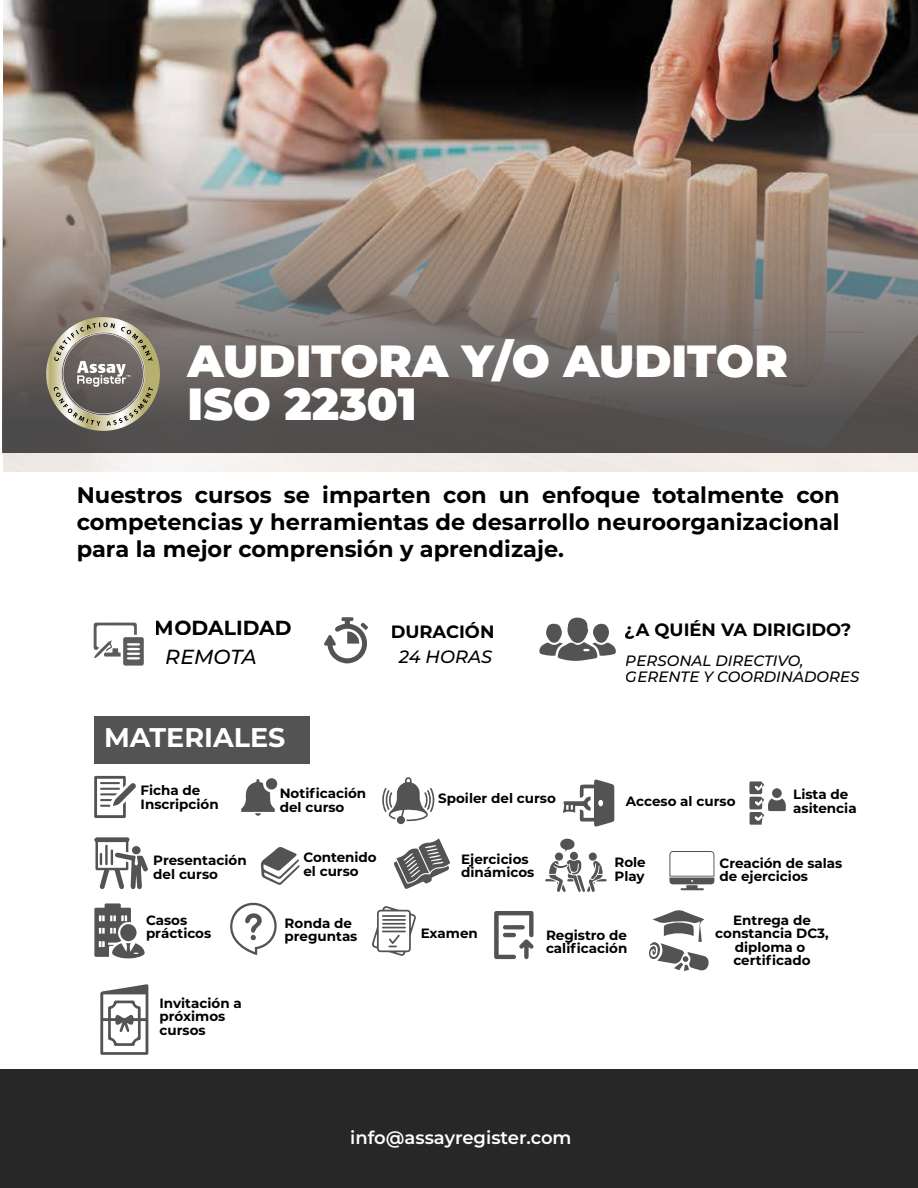
<style>
.page{position:relative;width:918px;height:1188px;background:#fff}
.page>*{position:absolute;margin:0;border:0;box-sizing:border-box;transform-origin:0 0}
.t1{font:900 45px/43.5px "Montserrat";color:#fff}
.t2{font:700 27px "Montserrat";color:#fff}
.t3{font:700 22.5px/27px "Montserrat";color:#000;text-align:justify}
.t4{font:700 20.4px "Montserrat";color:#000}
.t5{font:italic 500 20.4px "Montserrat";color:#000}
.t6{font:600 18px "Montserrat";color:#fff}
.t7{font:700 17.85px "Montserrat";color:#000}
.t8{font:italic 500 17.85px "Montserrat";color:#000}
.t9{font:italic 500 15px/16.5px "Montserrat";color:#000}
.t10{font:700 13.5px/13.5px "Montserrat";color:#000}
</style>
<div class="page">
<div style="left:0;top:1069px;width:918px;height:119px;background:#282727"></div>
<div style="left:94px;top:717px;width:215px;height:47px;background:#545353"></div>
<img style="left:3px;top:0;width:915px;height:453px">
<svg style="left:46px;top:317px;width:114px;height:114px;background:#8e897b"></svg>
<svg style="left:94px;top:623px;width:50px;height:43px"></svg>
<svg style="left:324px;top:617px;width:44px;height:46px"></svg>
<svg style="left:539px;top:618px;width:77px;height:43px"></svg>
<svg style="left:94px;top:776px;width:42px;height:42px"></svg>
<svg style="left:266px;top:778px;width:11px;height:12px"></svg>
<svg style="left:241px;top:779px;width:34px;height:37px"></svg>
<svg style="left:382px;top:777px;width:52px;height:48px"></svg>
<svg style="left:563px;top:779px;width:51px;height:48px"></svg>
<svg style="left:749px;top:781px;width:37px;height:44px"></svg>
<div style="left:772px;top:788px;width:10px;height:10px;background:#545353;border-radius:50%"></div>
<svg style="left:94px;top:837px;width:54px;height:52px"></svg>
<svg style="left:261px;top:847px;width:39px;height:38px"></svg>
<svg style="left:394px;top:838px;width:56px;height:51px"></svg>
<div style="left:570px;top:852px;width:8px;height:8px;background:#545353;border-radius:50%"></div>
<div style="left:555px;top:853px;width:8px;height:8px;background:#545353;border-radius:50%"></div>
<div style="left:589px;top:853px;width:8px;height:8px;background:#545353;border-radius:50%"></div>
<svg style="left:545px;top:859px;width:62px;height:33px"></svg>
<svg style="left:560px;top:838px;width:15px;height:14px"></svg>
<svg style="left:669px;top:851px;width:45px;height:39px"></svg>
<svg style="left:94px;top:903px;width:51px;height:56px"></svg>
<div style="left:120px;top:924px;width:17px;height:17px;background:#545353;border-radius:50%"></div>
<svg style="left:230px;top:902px;width:47px;height:53px"></svg>
<svg style="left:372px;top:906px;width:44px;height:50px"></svg>
<svg style="left:494px;top:911px;width:40px;height:48px"></svg>
<svg style="left:649px;top:910px;width:60px;height:61px"></svg>
<svg style="left:100px;top:984px;width:48px;height:71px"></svg>
<h1 class="t1" style="left:188px;top:336px;width:602px">AUDITORA Y/O AUDITOR<br>ISO 22301</h1>
<h3 class="t3" style="left:77px;top:480px;width:764px">Nuestros cursos se imparten con un enfoque totalmente con competencias y herramientas de desarrollo neuroorganizacional para la mejor comprensión y aprendizaje.</h3>
<h3 class="t4" style="left:155px;top:613px;width:138px">MODALIDAD</h3>
<h3 class="t5" style="left:166px;top:642px;width:92px">REMOTA</h3>
<h3 class="t8" style="left:399px;top:644px;width:95px">24 HORAS</h3>
<p class="t9" style="left:626px;top:651px;width:235px">PERSONAL DIRECTIVO,<br>GERENTE Y COORDINADORES</p>
<h3 class="t7" style="left:625px;top:617px;width:228px">¿A QUIÉN VA DIRIGIDO?</h3>
<h3 class="t7" style="left:391px;top:619px;width:105px">DURACIÓN</h3>
<h2 class="t2" style="left:104px;top:718px;width:183px">MATERIALES</h2>
<p class="t10" style="left:141px;top:783px;width:80px">Ficha de<br>Inscripción</p>
<p class="t10" style="left:793px;top:787px;width:65px">Lista de asitencia</p>
<p class="t10" style="left:280px;top:786px;width:88px">Notificación del curso</p>
<p class="t10" style="left:438px;top:791px;width:119px">Spoiler del curso</p>
<p class="t10" style="left:626px;top:794px;width:111px">Acceso al curso</p>
<p class="t10" style="left:303px;top:850px;width:75px">Contenido el curso</p>
<p class="t10" style="left:461px;top:851px;width:75px">Ejercicios dinámicos</p>
<p class="t10" style="left:153px;top:853px;width:95px">Presentación del curso</p>
<p class="t10" style="left:146px;top:912px;width:67px">Casos prácticos</p>
<p class="t10" style="left:285px;top:915px;width:74px">Ronda de preguntas</p>
<p class="t10" style="left:421px;top:926px;width:59px">Examen</p>
<p class="t10" style="left:546px;top:927px;width:83px">Registro de calificación</p>
<p class="t10" style="left:614px;top:855px;width:33px">Role<br>Play</p>
<p class="t10" style="left:719px;top:856px;width:124px">Creación de salas de ejercicios</p>
<p class="t10" style="left:715px;top:912px;width:115px;text-align:center">Entrega de constancia DC3, diploma o certificado</p>
<p class="t10" style="left:160px;top:995px;width:84px">Invitación a próximos cursos</p>
<h3 class="t6" style="left:350px;top:1124px;width:223px">info@assayregister.com</h3>
</div>
